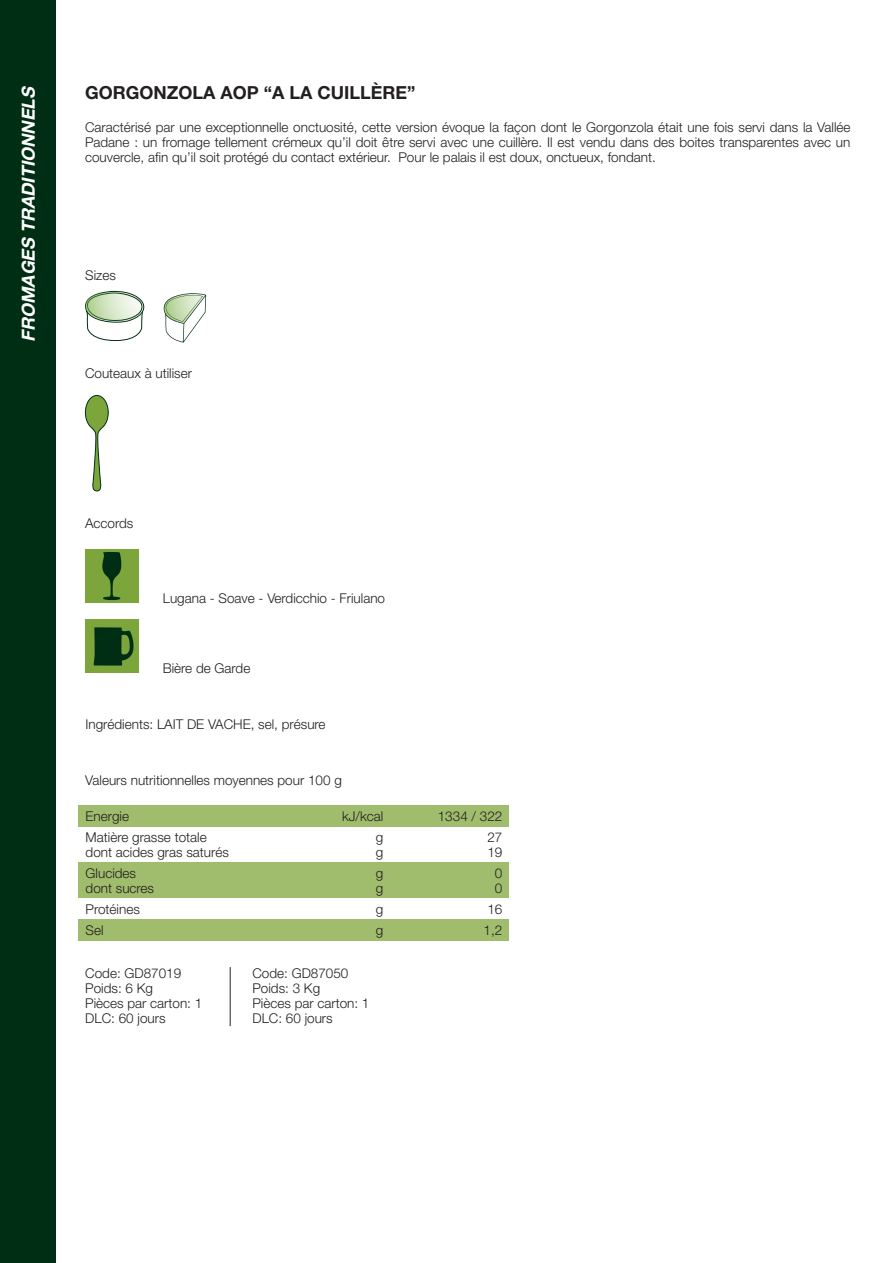
<style>
.page{position:relative;width:893px;height:1263px;background:#fff}
.page>*{position:absolute;margin:0;border:0;box-sizing:border-box;transform-origin:0 0}
.t1{font:700 18px "Helvetica Neue";color:#231f20}
.t2{font:italic 700 18px "Helvetica Neue";color:#fff}
.t3{font:300 13.5px/15px "Helvetica Neue";color:#231f20;text-align:justify}
</style>
<div class="page">
<div style="left:0;top:0;width:55px;height:1263px;background:#002e14"></div>
<div style="left:85px;top:549px;width:53px;height:53px;background:#7ca63b"></div>
<svg style="left:102px;top:552px;width:19px;height:48px"></svg>
<div style="left:85px;top:619px;width:53px;height:53px;background:#7ca63b"></div>
<svg style="left:94px;top:627px;width:39px;height:39px"></svg>
<svg style="left:85px;top:395px;width:24px;height:97px"></svg>
<svg style="left:85px;top:291px;width:60px;height:50px"></svg>
<div style="left:79px;top:919px;width:430px;height:21px;background:#a0bc6d"></div>
<div style="left:79px;top:862px;width:430px;height:36px;background:#a0bc6d"></div>
<div style="left:79px;top:805px;width:430px;height:22px;background:#a0bc6d"></div>
<hr style="left:230px;top:967px;width:1px;height:59px;background:#231f20">
<svg style="left:163px;top:293px;width:43px;height:50px"></svg>
<h1 class="t2" style="left:17px;top:341px;width:260px;rotate:-90deg">FROMAGES TRADITIONNELS</h1>
<p class="t1" style="left:85px;top:82px;width:332px">GORGONZOLA AOP “A LA CUILLÈRE”</p>
<p class="t3" style="left:85px;top:366px;width:109px">Couteaux à utiliser</p>
<p class="t3" style="left:85px;top:119px;width:767px">Caractérisé par une exceptionnelle onctuosité, cette version évoque la façon dont le Gorgonzola était une fois servi dans la Vallée Padane : un fromage tellement crémeux qu’il doit être servi avec une cuillère. Il est vendu dans des boites transparentes avec un couvercle, afin qu’il soit protégé du contact extérieur. Pour le palais il est doux, onctueux, fondant.</p>
<p class="t3" style="left:85px;top:267px;width:32px">Sizes</p>
<p class="t3" style="left:85px;top:515px;width:50px">Accords</p>
<p class="t3" style="left:163px;top:591px;width:224px">Lugana - Soave - Verdicchio - Friulano</p>
<p class="t3" style="left:163px;top:660px;width:89px">Bière de Garde</p>
<p class="t3" style="left:85px;top:716px;width:242px">Ingrédients: LAIT DE VACHE, sel, présure</p>
<p class="t3" style="left:85px;top:773px;width:258px">Valeurs nutritionnelles moyennes pour 100 g</p>
<p class="t3" style="left:86px;top:808px;width:45px">Energie</p>
<p class="t3" style="left:342px;top:808px;width:43px">kJ/kcal</p>
<p class="t3" style="left:438px;top:808px;width:66px">1334 / 322</p>
<p class="t3" style="left:86px;top:829px;width:123px">Matière grasse totale</p>
<p class="t3" style="left:376px;top:829px;width:9px">g</p>
<p class="t3" style="left:487px;top:829px;width:17px">27</p>
<p class="t3" style="left:86px;top:844px;width:145px">dont acides gras saturés</p>
<p class="t3" style="left:376px;top:844px;width:9px">g</p>
<p class="t3" style="left:487px;top:844px;width:17px">19</p>
<p class="t3" style="left:86px;top:865px;width:52px">Glucides</p>
<p class="t3" style="left:376px;top:865px;width:9px">g</p>
<p class="t3" style="left:495px;top:865px;width:9px">0</p>
<p class="t3" style="left:86px;top:880px;width:70px">dont sucres</p>
<p class="t3" style="left:376px;top:880px;width:9px">g</p>
<p class="t3" style="left:495px;top:880px;width:9px">0</p>
<p class="t3" style="left:86px;top:901px;width:56px">Protéines</p>
<p class="t3" style="left:376px;top:901px;width:9px">g</p>
<p class="t3" style="left:487px;top:901px;width:17px">16</p>
<p class="t3" style="left:86px;top:922px;width:20px">Sel</p>
<p class="t3" style="left:376px;top:922px;width:9px">g</p>
<p class="t3" style="left:484px;top:922px;width:20px">1,2</p>
<p class="t3" style="left:85px;top:965px;width:98px">Code: GD87019</p>
<p class="t3" style="left:85px;top:980px;width:69px">Poids: 6 Kg</p>
<p class="t3" style="left:85px;top:995px;width:119px">Pièces par carton: 1</p>
<p class="t3" style="left:85px;top:1010px;width:82px">DLC: 60 jours</p>
<p class="t3" style="left:252px;top:965px;width:98px">Code: GD87050</p>
<p class="t3" style="left:252px;top:980px;width:69px">Poids: 3 Kg</p>
<p class="t3" style="left:252px;top:995px;width:119px">Pièces par carton: 1</p>
<p class="t3" style="left:252px;top:1010px;width:82px">DLC: 60 jours</p>
</div>
